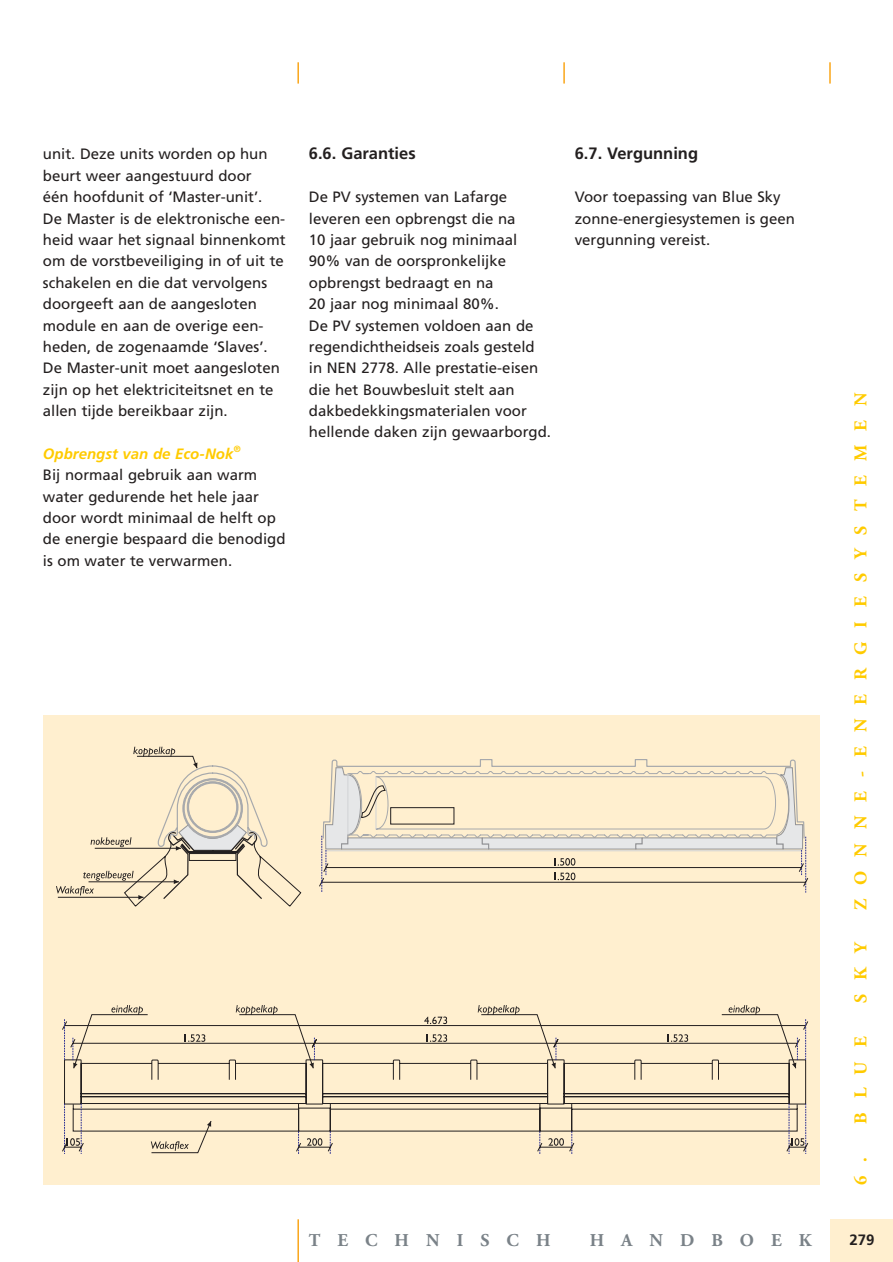
<style>
.page{position:relative;width:893px;height:1262px;background:#fff}
.page>*{position:absolute;margin:0;border:0;box-sizing:border-box;transform-origin:0 0}
.t1{font:700 18px "Adobe Garamond";letter-spacing:.78em;color:#ffcb00}
.t2{font:700 18px "Adobe Garamond";letter-spacing:.945em;color:#7a8288}
.t3{font:700 16.5px "Frutiger";color:#231f1f}
.t4{font:15px/21.3px "Frutiger";color:#231f1f}
.t5{font:700 15px "Frutiger";color:#231f1f}
.s1{font-weight:700;font-style:italic;color:#ffcb00}
</style>
<div class="page">
<div style="left:830px;top:1219px;width:62px;height:42px;background:#ffefcf"></div>
<hr style="left:297px;top:62px;width:2px;height:22px;background:#faa619">
<hr style="left:563px;top:62px;width:2px;height:22px;background:#faa619">
<svg style="left:829px;top:62px;width:1px;height:22px"></svg>
<hr style="left:297px;top:1219px;width:2px;height:42px;background:#faa619">
<div style="left:43px;top:715px;width:776px;height:470px;background:#ffefcf"></div>
<svg style="left:319px;top:759px;width:489px;height:133px"></svg>
<svg style="left:56px;top:746px;width:245px;height:161px"></svg>
<svg style="left:62px;top:1005px;width:746px;height:148px"></svg>
<p class="t4" style="left:43px;top:145px;width:244px">unit. Deze units worden op hun beurt weer aangestuurd door<br>één hoofdunit of ‘Master-unit’.<br>De Master is de elektronische een&shy;heid waar het signaal binnenkomt om de vorstbeveiliging in of uit te schakelen en die dat vervolgens doorgeeft aan de aangesloten module en aan de overige een&shy;heden, de zogenaamde ‘Slaves’.<br>De Master-unit moet aangesloten zijn op het elektriciteitsnet en te allen tijde bereikbaar zijn.</p>
<p class="t4" style="left:43px;top:444px;width:244px"><span class="s1">Opbrengst van de Eco-Nok</span><sup>®<br></sup>Bij normaal gebruik aan warm water gedurende het hele jaar door wordt minimaal de helft op de energie bespaard die benodigd is om water te verwarmen.</p>
<p class="t3" style="left:309px;top:147px;width:108px">6.6. Garanties</p>
<p class="t4" style="left:309px;top:187px;width:244px">De PV systemen van Lafarge leveren een opbrengst die na<br>10 jaar gebruik nog minimaal<br>90% van de oorspronkelijke opbrengst bedraagt en na<br>20 jaar nog minimaal 80%.<br>De PV systemen voldoen aan de regendichtheidseis zoals gesteld in NEN 2778. Alle prestatie-eisen die het Bouwbesluit stelt aan dakbedekkingsmaterialen voor hellende daken zijn gewaarborgd.</p>
<p class="t3" style="left:574px;top:147px;width:125px">6.7. Vergunning</p>
<p class="t4" style="left:574px;top:187px;width:222px">Voor toepassing van Blue Sky zonne-energiesystemen is geen vergunning vereist.</p>
<p class="t2" style="left:309px;top:1233px;width:243px">TECHNISCH</p>
<p class="t2" style="left:589px;top:1233px;width:223px">HANDBOEK</p>
<p class="t1" style="left:853px;top:909px;width:518px;rotate:-90deg">ZONNE-ENERGIESYSTEMEN</p>
<p class="t1" style="left:853px;top:1003px;width:63px;rotate:-90deg">SKY</p>
<p class="t1" style="left:853px;top:1185px;width:150px;rotate:-90deg">6. BLUE</p>
<p class="t5" style="left:849px;top:1233px;width:27px">279</p>
</div>
